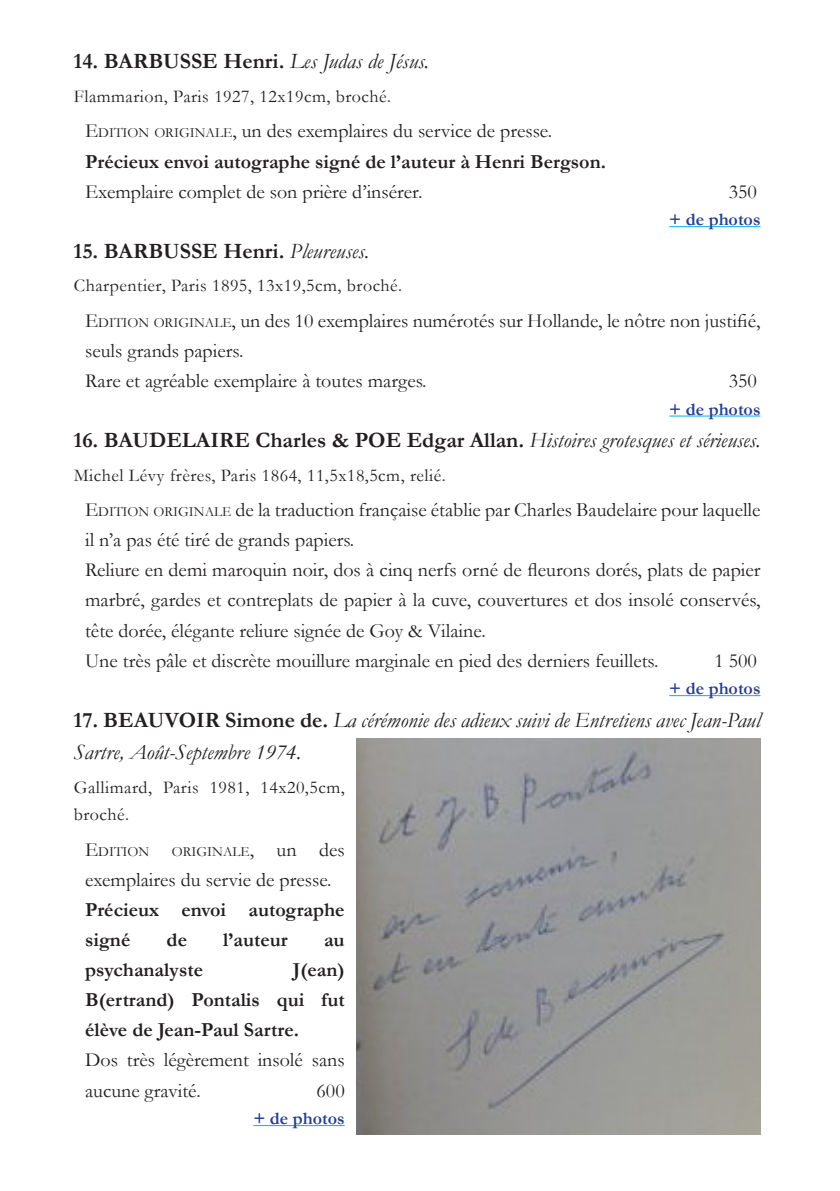
<style>
.page{position:relative;width:840px;height:1191px;background:#fff}
.page>*{position:absolute;margin:0;border:0;box-sizing:border-box;transform-origin:0 0}
.t1{font:700 22px "Garamond";color:#231f20}
.t2{font:italic 22px/32.4px "Garamond";color:#231f20}
.t3{font:20px/30px "Garamond";color:#231f20}
.t4{font:700 20px/30px "Garamond";color:#231f20}
.t5{font:18px/27.6px "Garamond";letter-spacing:.025em;color:#231f20}
.t6{font:700 18px "Garamond";color:#253f8e}
.t7{font:14px "Garamond";color:#231f20}
.s1{font-weight:400;font-style:italic}
.s2{font-weight:400}
.s3{font-weight:400;font-size:14px}
.s4{font-style:inherit}
.s5{font-size:14px}
.s6{font-weight:700;font-style:normal}
.s7{font-size:20px}
</style>
<div class="page">
<hr style="left:669px;top:226px;width:91px;height:1px;background:#00b0f0">
<hr style="left:669px;top:415px;width:91px;height:1px;background:#00b0f0">
<hr style="left:669px;top:695px;width:91px;height:1px;background:#00b0f0">
<hr style="left:253px;top:1125px;width:91px;height:1px;background:#00b0f0">
<img style="left:356px;top:738px;width:404px;height:396px">
<p class="t1" style="left:74px;top:46px;width:356px">14. BARBUSSE Henri. <span class="s1">Les Judas de Jésus.</span></p>
<p class="t5" style="left:74px;top:82px;width:318px">Flammarion, Paris 1927, 12x19cm, broché.</p>
<p class="t4" style="left:85px;top:116px;width:522px"><span class="s2">E</span><span class="s3">DITION ORIGINALE</span><span class="s2">, un des exemplaires du service de presse.<br></span>Précieux envoi autographe signé de l’auteur à Henri Bergson.</p>
<p class="t3" style="left:85px;top:176px;width:338px">Exemplaire complet de son prière d’insérer.</p>
<p class="t3" style="left:728px;top:176px;width:30px">350</p>
<p class="t6" style="left:669px;top:207px;width:93px">+ de photos</p>
<p class="t1" style="left:74px;top:236px;width:297px">15. BARBUSSE Henri. <span class="s1">Pleureuses.</span></p>
<p class="t5" style="left:74px;top:271px;width:330px">Charpentier, Paris 1895, 13x19,5cm, broché.</p>
<p class="t3" style="left:85px;top:305px;width:676px"><span class="s4">E</span><span class="s5">DITION ORIGINALE</span>, un des 10 exemplaires numérotés sur Hollande, le nôtre non justifié, seuls grands papiers.<br>Rare et agréable exemplaire à toutes marges.</p>
<p class="t3" style="left:728px;top:365px;width:30px">350</p>
<p class="t6" style="left:669px;top:397px;width:93px">+ de photos</p>
<p class="t1" style="left:74px;top:425px;width:688px">16. BAUDELAIRE Charles &amp; POE Edgar Allan. <span class="s1">Histoires grotesques et sérieuses.</span></p>
<p class="t5" style="left:74px;top:460px;width:373px">Michel Lévy frères, Paris 1864, 11,5x18,5cm, relié.</p>
<p class="t3" style="left:85px;top:494px;width:676px"><span class="s4">E</span><span class="s5">DITION ORIGINALE</span> de la traduction française établie par Charles Baudelaire pour laquelle il n’a pas été tiré de grands papiers.<br>Reliure en demi maroquin noir, dos à cinq nerfs orné de fleurons dorés, plats de papier marbré, gardes et contreplats de papier à la cuve, couvertures et dos insolé conservés, tête dorée, élégante reliure signée de Goy &amp; Vilaine.<br>Une très pâle et discrète mouillure marginale en pied des derniers feuillets.</p>
<p class="t3" style="left:714px;top:645px;width:44px">1 500</p>
<p class="t6" style="left:669px;top:676px;width:93px">+ de photos</p>
<p class="t2" style="left:74px;top:703px;width:688px"><span class="s6">17. BEAUVOIR Simone de.</span> La cérémonie des adieux suivi de Entretiens avec Jean-Paul<br>Sartre, Août-Septembre 1974.</p>
<p class="t5" style="left:74px;top:772px;width:272px">Gallimard, Paris 1981, 14x20,5cm, broché.</p>
<p class="t7" style="left:85px;top:842px;width:66px"><span class="s7">E</span>DITION</p>
<p class="t7" style="left:172px;top:842px;width:174px">ORIGINALE<span class="s7">, un des</span></p>
<p class="t3" style="left:85px;top:864px;width:248px">exemplaires du servie de presse.</p>
<p class="t4" style="left:85px;top:895px;width:261px">Précieux envoi autographe signé</p>
<p class="t4" style="left:166px;top:925px;width:22px">de</p>
<p class="t4" style="left:223px;top:925px;width:66px">l’auteur</p>
<p class="t4" style="left:324px;top:925px;width:22px">au</p>
<p class="t4" style="left:85px;top:955px;width:119px">psychanalyste</p>
<p class="t4" style="left:85px;top:955px;width:261px;text-align:justify;text-indent:208px">J(ean)<br>B(ertrand) Pontalis qui fut élève de Jean-Paul Sartre.</p>
<p class="t3" style="left:85px;top:1044px;width:261px">Dos très légèrement insolé sans aucune gravité.</p>
<p class="t3" style="left:316px;top:1074px;width:30px">600</p>
<p class="t6" style="left:253px;top:1106px;width:93px">+ de photos</p>
</div>
